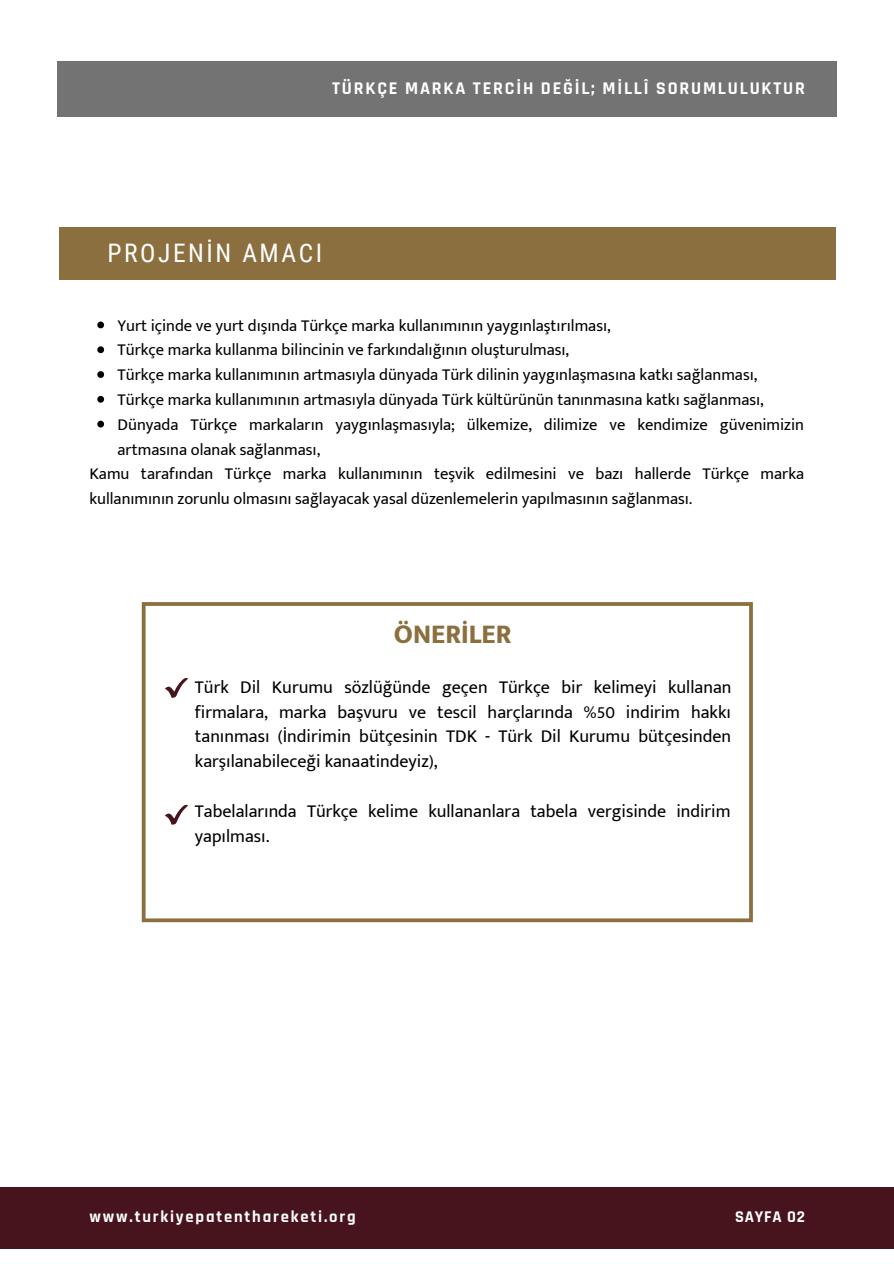
<style>
.page{position:relative;width:894px;height:1264px;background:#fff}
.page>*{position:absolute;margin:0;border:0;box-sizing:border-box;transform-origin:0 0}
.t1{font:800 27px "Mukta Mahee";color:#8b6f3f}
.t2{font:25.5px "Roboto Condensed";letter-spacing:.1em;color:#fff}
.t3{font:18px/24.8px "Mukta Mahee";color:#000;text-align:justify}
.t4{font:700 18px "Rajdhani";letter-spacing:.1em;color:#fff}
.t5{font:16.5px "Mukta Mahee";color:#000}
.t6{font:700 16.5px "Rajdhani";letter-spacing:.11em;color:#fff}
</style>
<div class="page">
<svg style="left:97px;top:321px;width:7px;height:7px"></svg>
<svg style="left:97px;top:346px;width:7px;height:7px"></svg>
<svg style="left:97px;top:371px;width:7px;height:7px"></svg>
<svg style="left:97px;top:396px;width:7px;height:6px"></svg>
<svg style="left:97px;top:421px;width:7px;height:6px"></svg>
<div style="left:60px;top:227px;width:776px;height:53px;background:#8b6f3f"></div>
<div style="left:0;top:1187px;width:893px;height:61px;background:#47131d"></div>
<div style="left:57px;top:62px;width:779px;height:55px;background:#737373"></div>
<svg style="left:142px;top:602px;width:610px;height:320px"></svg>
<svg style="left:164px;top:677px;width:24px;height:21px"></svg>
<svg style="left:164px;top:804px;width:24px;height:21px"></svg>
<p class="t4" style="left:332px;top:77px;width:474px">TÜRKÇE MARKA TERCİH DEĞİL; MİLLÎ SORUMLULUKTUR</p>
<h2 class="t2" style="left:107px;top:238px;width:216px">PROJENİN AMACI</h2>
<p class="t5" style="left:117px;top:315px;width:494px">Yurt içinde ve yurt dışında Türkçe marka kullanımının yaygınlaştırılması,</p>
<p class="t5" style="left:117px;top:340px;width:453px">Türkçe marka kullanma bilincinin ve farkındalığının oluşturulması,</p>
<p class="t5" style="left:117px;top:365px;width:641px">Türkçe marka kullanımının artmasıyla dünyada Türk dilinin yaygınlaşmasına katkı sağlanması,</p>
<p class="t5" style="left:117px;top:389px;width:647px">Türkçe marka kullanımının artmasıyla dünyada Türk kültürünün tanınmasına katkı sağlanması,</p>
<p class="t5" style="left:117px;top:414px;width:687px">Dünyada Türkçe markaların yaygınlaşmasıyla; ülkemize, dilimize ve kendimize güvenimizin</p>
<p class="t5" style="left:117px;top:439px;width:204px">artmasına olanak sağlanması,</p>
<p class="t5" style="left:89px;top:464px;width:716px">Kamu tarafından Türkçe marka kullanımının teşvik edilmesini ve bazı hallerde Türkçe marka</p>
<p class="t5" style="left:89px;top:488px;width:604px">kullanımının zorunlu olmasını sağlayacak yasal düzenlemelerin yapılmasının sağlanması.</p>
<h1 class="t1" style="left:394px;top:617px;width:119px">ÖNERİLER</h1>
<p class="t3" style="left:195px;top:674px;width:538px">Türk Dil Kurumu sözlüğünde geçen Türkçe bir kelimeyi kullanan firmalara, marka başvuru ve tescil harçlarında %50 indirim hakkı tanınması (İndirimin bütçesinin TDK - Türk Dil Kurumu bütçesinden karşılanabileceği kanaatindeyiz),</p>
<p class="t3" style="left:195px;top:798px;width:537px">Tabelalarında Türkçe kelime kullananlara tabela vergisinde indirim yapılması.</p>
<p class="t6" style="left:89px;top:1206px;width:267px">www.turkiyepatenthareketi.org</p>
<p class="t6" style="left:735px;top:1206px;width:71px">SAYFA 02</p>
</div>
